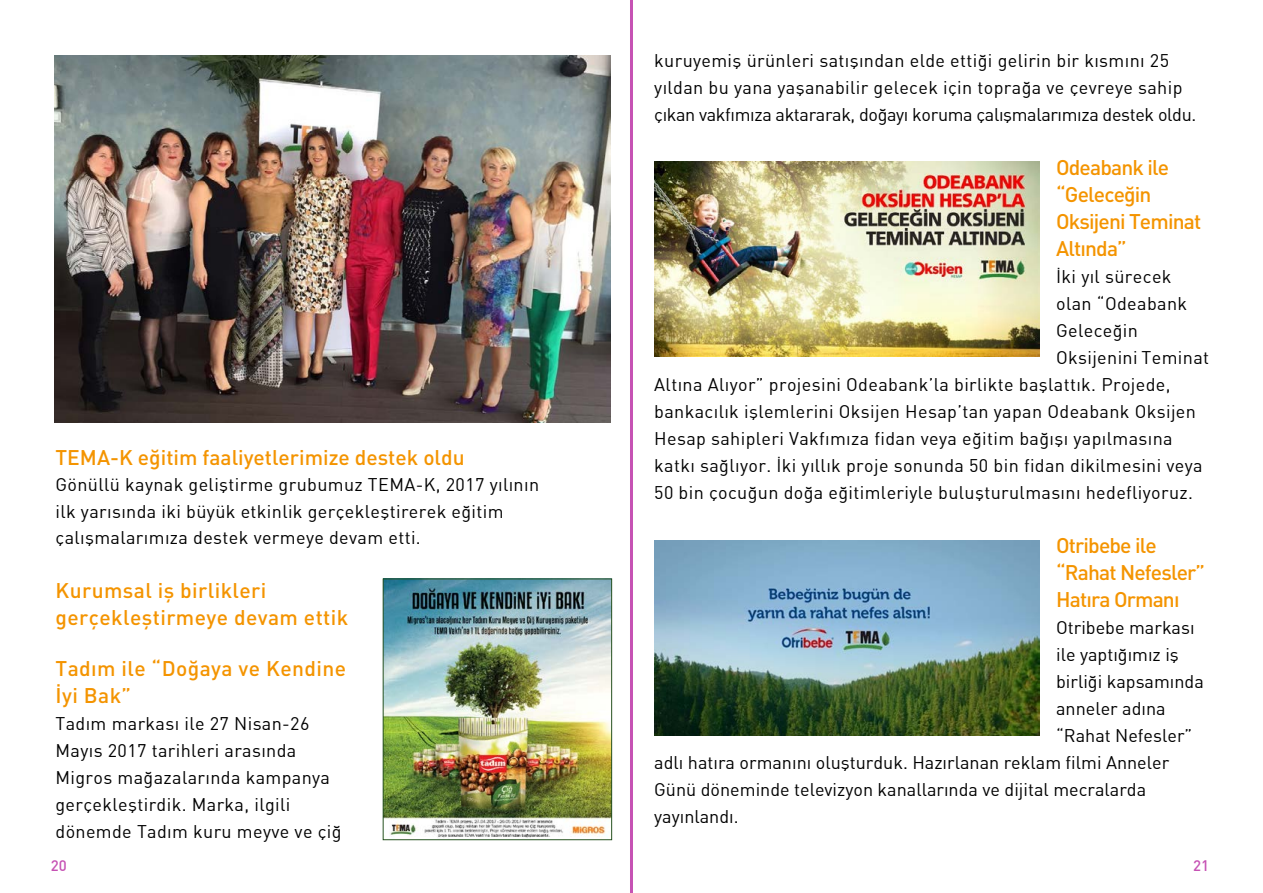
<style>
.page{position:relative;width:1263px;height:893px;background:#fff}
.page>*{position:absolute;margin:0;border:0;box-sizing:border-box;transform-origin:0 0}
.t1{font:21px/27px "DIN Medium";letter-spacing:-.04em;color:#f49400}
.t2{font:21px/27px "DIN Medium";letter-spacing:.02em;color:#f49400}
.t3{font:21px "DIN Medium";color:#f49400}
.t4{font:18px/27px "DINT";letter-spacing:.02em;color:#000}
.t5{font:18px "DINT";color:#000}
.t6{font:500 15px "DIN Medium T";color:#c652b4}
</style>
<div class="page">
<img style="left:54px;top:55px;width:556px;height:368px">
<hr style="left:630px;top:0;width:3px;height:893px;background:#c652b4">
<img style="left:385px;top:581px;width:225px;height:257px">
<div style="left:383px;top:579px;width:229px;height:261px;border:1px solid #275221"></div>
<img style="left:654px;top:162px;width:386px;height:195px">
<img style="left:654px;top:540px;width:386px;height:195px">
<p class="t3" style="left:56px;top:444px;width:411px">TEMA-K eğitim faaliyetlerimize destek oldu</p>
<p class="t4" style="left:56px;top:471px;width:485px;line-height:26.2px">Gönüllü kaynak geliştirme grubumuz TEMA-K, 2017 yılının ilk yarısında iki büyük etkinlik gerçekleştirerek eğitim çalışmalarımıza destek vermeye devam etti.</p>
<p class="t2" style="left:56px;top:576px;width:294px">Kurumsal iş birlikleri gerçekleştirmeye devam ettik</p>
<p class="t2" style="left:56px;top:654px;width:292px">Tadım ile “Doğaya ve Kendine<br>İyi Bak”</p>
<p class="t4" style="left:56px;top:709px;width:288px">Tadım markası ile 27 Nisan-26<br>Mayıs 2017 tarihleri arasında<br>Migros mağazalarında kampanya gerçekleştirdik. Marka, ilgili dönemde Tadım kuru meyve ve çiğ</p>
<p class="t4" style="left:654px;top:46px;width:543px">kuruyemiş ürünleri satışından elde ettiği gelirin bir kısmını 25 yıldan bu yana yaşanabilir gelecek için toprağa ve çevreye sahip çıkan vakfımıza aktararak, doğayı koruma çalışmalarımıza destek oldu.</p>
<p class="t1" style="left:1056px;top:153px;width:147px">Odeabank ile “Geleceğin<br>Oksijeni Teminat<br>Altında”</p>
<p class="t4" style="left:1056px;top:262px;width:117px">İki yıl sürecek</p>
<p class="t4" style="left:1056px;top:289px;width:133px">olan “Odeabank</p>
<p class="t4" style="left:1056px;top:316px;width:83px">Geleceğin</p>
<p class="t4" style="left:1056px;top:343px;width:155px">Oksijenini Teminat</p>
<p class="t4" style="left:654px;top:370px;width:518px">Altına Alıyor” projesini Odeabank’la birlikte başlattık. Projede,</p>
<p class="t4" style="left:654px;top:397px;width:543px">bankacılık işlemlerini Oksijen Hesap’tan yapan Odeabank Oksijen</p>
<p class="t4" style="left:654px;top:424px;width:520px">Hesap sahipleri Vakfımıza fidan veya eğitim bağışı yapılmasına</p>
<p class="t4" style="left:654px;top:451px;width:550px">katkı sağlıyor. İki yıllık proje sonunda 50 bin fidan dikilmesini veya</p>
<p class="t4" style="left:654px;top:478px;width:540px">50 bin çocuğun doğa eğitimleriyle buluşturulmasını hedefliyoruz.</p>
<p class="t1" style="left:1056px;top:531px;width:151px">Otribebe ile “Rahat Nefesler”<br>Hatıra Ormanı</p>
<p class="t5" style="left:1056px;top:616px;width:140px">Otribebe markası</p>
<p class="t5" style="left:1056px;top:643px;width:124px">ile yaptığımız iş</p>
<p class="t5" style="left:1056px;top:670px;width:149px">birliği kapsamında</p>
<p class="t5" style="left:1056px;top:697px;width:111px">anneler adına</p>
<p class="t5" style="left:1056px;top:724px;width:138px">“Rahat Nefesler”</p>
<p class="t5" style="left:654px;top:751px;width:516px">adlı hatıra ormanını oluşturduk. Hazırlanan reklam filmi Anneler</p>
<p class="t5" style="left:654px;top:778px;width:493px">Günü döneminde televizyon kanallarında ve dijital mecralarda</p>
<p class="t5" style="left:654px;top:805px;width:86px">yayınlandı.</p>
<p class="t6" style="left:51px;top:855px;width:17px">20</p>
<p class="t6" style="left:1193px;top:855px;width:17px">21</p>
</div>
